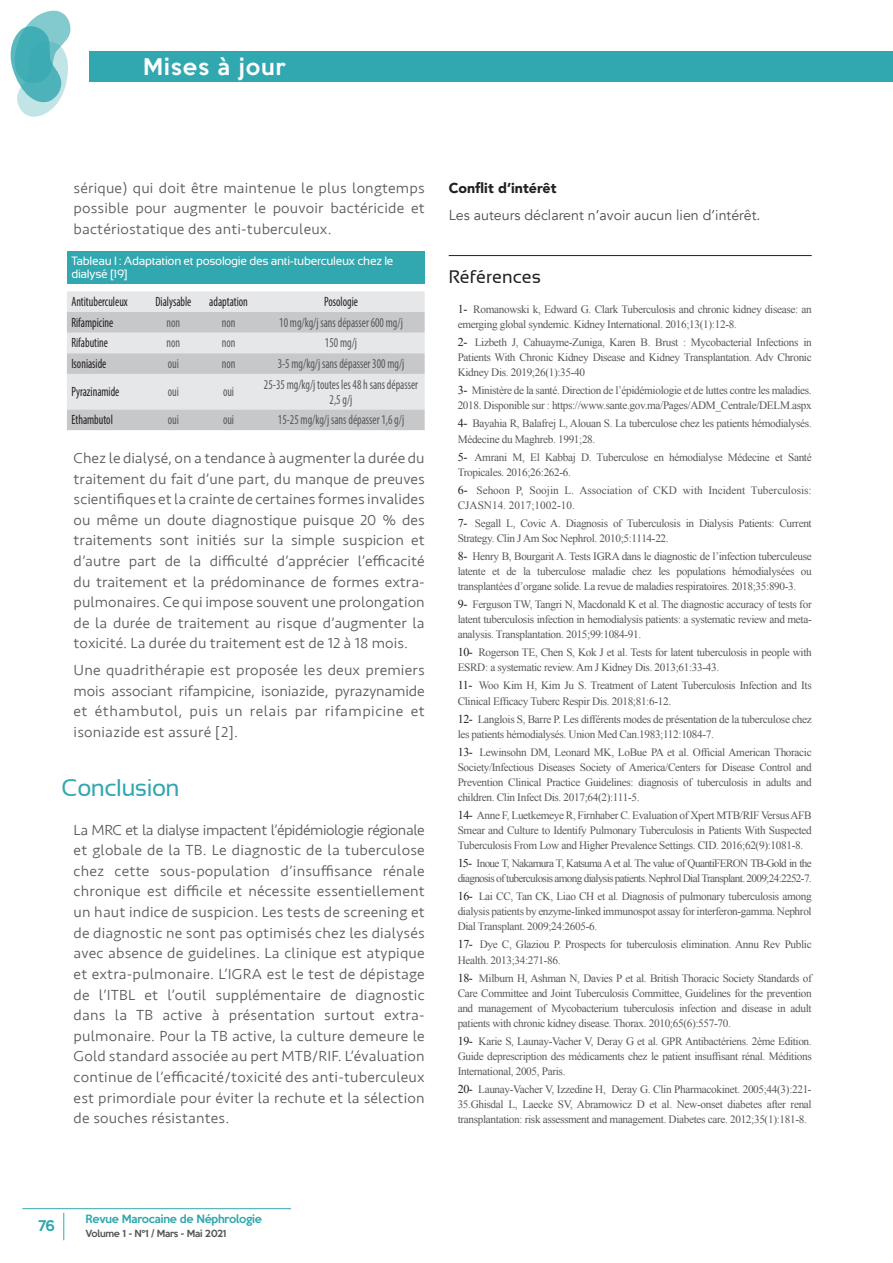
<style>
.page{position:relative;width:893px;height:1263px;background:#fff}
.page>*{position:absolute;margin:0;border:0;box-sizing:border-box;transform-origin:0 0}
._1_TITRE{font:24px "Sansation";letter-spacing:-.02em;color:#31a7af}
.t1{font:500 21px "Keep Calm";letter-spacing:.05em;color:#fff}
.Style_de_paragraphe{font:18px "Sansation";color:#231f20}
.TEXTE_SANSATION{font:300 15px/20.5px "Seravek";letter-spacing:.01em;color:#57585a;text-align:justify;scale:1.05 1}
.texte{font:14.25px "Avenir";color:#4b4c4d}
.texte-2{font:900 14.25px "Avenir LT Std";color:#231f20}
.t2{font:condensed 13.5px/15px "Myriad Pro";color:#57585a;text-align:center;scale:.85 1}
.t3{font:condensed 13.5px "Myriad Pro";color:#231f20;scale:.85 1}
.t4{font:500 13.5px "Keep Calm";color:#31a7af}
.t5{font:12px/13.5px "Sansation";letter-spacing:-.025em;color:#fff}
.t6{font:11.25px/15px "Times New Roman";letter-spacing:-.03em;color:#57585a}
.t7{font:11.25px/15px "Times New Roman";letter-spacing:-.06em;color:#57585a}
.t8{font:11.25px/15px "Times New Roman";color:#57585a}
.t9{font:500 10.5px "Keep Calm";letter-spacing:-.025em;color:#31a7af}
.t10{font:500 9px "Keep Calm";letter-spacing:-.025em;color:#57585a}
.s1{font-size:12px;color:#231f20}
</style>
<div class="page">
<div style="left:89px;top:51px;width:804px;height:31px;background:#31a7af"></div>
<hr style="left:22px;top:1208px;width:269px;height:1px;background:#31a7af">
<svg style="left:63px;top:1213px;width:1px;height:27px"></svg>
<svg style="left:10px;top:10px;width:61px;height:107px"></svg>
<hr style="left:449px;top:255px;width:363px;height:1px;background:#231f20">
<div style="left:67px;top:252px;width:358px;height:32px;background:#31a7af"></div>
<svg style="left:67px;top:291px;width:358px;height:139px;background:#d8d9db"></svg>
<h2 class="t1" style="left:143px;top:48px;width:144px">Mises à jour</h2>
<p class="TEXTE_SANSATION" style="left:74px;top:178px;width:336px">sérique) qui doit être maintenue le plus longtemps possible pour augmenter le pouvoir bactéricide et bactériostatique des anti-tuberculeux.</p>
<p class="t5" style="left:71px;top:254px;width:324px">Tableau I : Adaptation et posologie des anti-tuberculeux chez le dialysé [19]</p>
<p class="t3" style="left:71px;top:293px;width:68px">Antituberculeux</p>
<p class="t3" style="left:155px;top:293px;width:44px">Dialysable</p>
<p class="t3" style="left:209px;top:293px;width:47px">adaptation</p>
<p class="t3" style="left:324px;top:293px;width:41px">Posologie</p>
<p class="t3" style="left:71px;top:314px;width:51px">Rifampicine</p>
<p class="t2" style="left:167px;top:314px;width:18px">non</p>
<p class="t2" style="left:222px;top:314px;width:18px">non</p>
<p class="t2" style="left:279px;top:314px;width:147px">10 mg/kg/j sans dépasser 600 mg/j</p>
<p class="t3" style="left:71px;top:335px;width:45px">Rifabutine</p>
<p class="t2" style="left:167px;top:335px;width:18px">non</p>
<p class="t2" style="left:222px;top:335px;width:18px">non</p>
<p class="t2" style="left:325px;top:335px;width:39px">150 mg/j</p>
<p class="t3" style="left:71px;top:355px;width:43px">Isoniaside</p>
<p class="t2" style="left:168px;top:356px;width:15px">oui</p>
<p class="t2" style="left:222px;top:356px;width:18px">non</p>
<p class="t2" style="left:278px;top:356px;width:151px">3-5 mg/kg/j sans dépasser 300 mg/j</p>
<p class="t3" style="left:71px;top:383px;width:58px">Pyrazinamide</p>
<p class="t2" style="left:168px;top:384px;width:15px">oui</p>
<p class="t2" style="left:223px;top:384px;width:15px">oui</p>
<p class="t2" style="left:264px;top:376px;width:183px">25-35 mg/kg/j toutes les 48 h sans dépasser<br>2,5 g/j</p>
<p class="t3" style="left:71px;top:411px;width:50px">Ethambutol</p>
<p class="t2" style="left:168px;top:412px;width:15px">oui</p>
<p class="t2" style="left:223px;top:412px;width:15px">oui</p>
<p class="t2" style="left:278px;top:412px;width:150px">15-25 mg/kg/j sans dépasser 1,6 g/j</p>
<p class="TEXTE_SANSATION" style="left:74px;top:448px;width:336px">Chez le dialysé, on a tendance à augmenter la durée du traitement du fait d’une part, du manque de preuves scientifiques et la crainte de certaines formes invalides ou même un doute diagnostique puisque 20 % des traitements sont initiés sur la simple suspicion et d’autre part de la difficulté d’apprécier l’efficacité du traitement et la prédominance de formes extra&shy;pulmonaires. Ce qui impose souvent une prolongation de la durée de traitement au risque d’augmenter la toxicité. La durée du traitement est de 12 à 18 mois.</p>
<p class="TEXTE_SANSATION" style="left:74px;top:660px;width:336px">Une quadrithérapie est proposée les deux premiers mois associant rifampicine, isoniazide, pyrazynamide et éthambutol, puis un relais par rifampicine et isoniazide est assuré [2].</p>
<p class="_1_TITRE" style="left:62px;top:774px;width:120px">Conclusion</p>
<p class="TEXTE_SANSATION" style="left:74px;top:820px;width:336px">La MRC et la dialyse impactent l’épidémiologie régionale et globale de la TB. Le diagnostic de la tuberculose chez cette sous-population d’insuffisance rénale chronique est difficile et nécessite essentiellement un haut indice de suspicion. Les tests de screening et de diagnostic ne sont pas optimisés chez les dialysés avec absence de guidelines. La clinique est atypique et extra-pulmonaire. L’IGRA est le test de dépistage de l’ITBL et l’outil supplémentaire de diagnostic dans la TB active à présentation surtout extra&shy;pulmonaire. Pour la TB active, la culture demeure le Gold standard associée au pert MTB/RIF. L’évaluation continue de l’efficacité/toxicité des anti-tuberculeux est primordiale pour éviter la rechute et la sélection de souches résistantes.</p>
<p class="texte-2" style="left:449px;top:179px;width:109px">Conflit d’intérêt</p>
<p class="texte" style="left:449px;top:206px;width:313px">Les auteurs déclarent n’avoir aucun lien d’intérêt.</p>
<p class="Style_de_paragraphe" style="left:449px;top:267px;width:94px">Références</p>
<p class="t6" style="left:458px;top:302px;width:356px"><span class="s1">1-</span> Romanowski k, Edward G. Clark Tuberculosis and chronic kidney disease: an emerging global syndemic. Kidney International. 2016;13(1):12-8.</p>
<p class="t6" style="left:458px;top:335px;width:356px;text-align:justify"><span class="s1">2-</span> Lizbeth J, Cahuayme-Zuniga, Karen B. Brust : Mycobacterial Infections in Patients With Chronic Kidney Disease and Kidney Transplantation. Adv Chronic Kidney Dis. 2019;26(1):35-40</p>
<p class="t6" style="left:458px;top:383px;width:356px"><span class="s1">3-</span> Ministère de la santé. Direction de l’épidémiologie et de luttes contre les maladies.<br>2018. Disponible sur : https://www.sante.gov.ma/Pages/ADM_Centrale/DELM.aspx</p>
<p class="t6" style="left:458px;top:416px;width:356px"><span class="s1">4-</span> Bayahia R, Balafrej L, Alouan S. La tuberculose chez les patients hémodialysés.<br>Médecine du Maghreb. 1991;28.</p>
<p class="t6" style="left:458px;top:449px;width:356px"><span class="s1">5-</span> Amrani M, El Kabbaj D. Tuberculose en hémodialyse Médecine et Santé<br>Tropicales. 2016;26:262-6.</p>
<p class="t8" style="left:458px;top:482px;width:356px"><span class="s1">6-</span> Sehoon P, Soojin L. Association of CKD with Incident Tuberculosis:<br>CJASN14. 2017;1002-10.</p>
<p class="t6" style="left:458px;top:515px;width:356px"><span class="s1">7-</span> Segall L, Covic A. Diagnosis of Tuberculosis in Dialysis Patients: Current<br>Strategy. Clin J Am Soc Nephrol. 2010;5:1114-22.</p>
<p class="t6" style="left:458px;top:548px;width:356px;text-align:justify"><span class="s1">8-</span> Henry B, Bourgarit A. Tests IGRA dans le diagnostic de l’infection tuberculeuse latente et de la tuberculose maladie chez les populations hémodialysées ou transplantées d’organe solide. La revue de maladies respiratoires. 2018;35:890-3.</p>
<p class="t6" style="left:458px;top:597px;width:356px;text-align:justify"><span class="s1">9-</span> Ferguson TW, Tangri N, Macdonald K et al. The diagnostic accuracy of tests for latent tuberculosis infection in hemodialysis patients: a systematic review and meta&shy;analysis. Transplantation. 2015;99:1084-91.</p>
<p class="t6" style="left:458px;top:645px;width:356px"><span class="s1">10-</span> Rogerson TE, Chen S, Kok J et al. Tests for latent tuberculosis in people with<br>ESRD: a systematic review. Am J Kidney Dis. 2013;61:33-43.</p>
<p class="t6" style="left:458px;top:678px;width:356px"><span class="s1">11-</span> Woo Kim H, Kim Ju S. Treatment of Latent Tuberculosis Infection and Its<br>Clinical Efficacy Tuberc Respir Dis. 2018;81:6-12.</p>
<p class="t6" style="left:458px;top:711px;width:356px"><span class="s1">12-</span> Langlois S, Barre P. Les différents modes de présentation de la tuberculose chez les patients hémodialysés. Union Med Can.1983;112:1084-7.</p>
<p class="t6" style="left:458px;top:744px;width:356px;text-align:justify"><span class="s1">13-</span> Lewinsohn DM, Leonard MK, LoBue PA et al. Official American Thoracic Society/Infectious Diseases Society of America/Centers for Disease Control and Prevention Clinical Practice Guidelines: diagnosis of tuberculosis in adults and children. Clin Infect Dis. 2017;64(2):111-5.</p>
<p class="t6" style="left:458px;top:807px;width:356px;text-align:justify"><span class="s1">14-</span> Anne F, Luetkemeye R, Firnhaber C. Evaluation of Xpert MTB/RIF Versus AFB Smear and Culture to Identify Pulmonary Tuberculosis in Patients With Suspected Tuberculosis From Low and Higher Prevalence Settings. CID. 2016;62(9):1081-8.</p>
<p class="t7" style="left:458px;top:856px;width:356px"><span class="s1">15-</span> Inoue T, Nakamura T, Katsuma A et al. The value of QuantiFERON TB-Gold in the diagnosis of tuberculosis among dialysis patients. Nephrol Dial Transplant. 2009;24:2252-7.</p>
<p class="t6" style="left:458px;top:889px;width:356px;text-align:justify"><span class="s1">16-</span> Lai CC, Tan CK, Liao CH et al. Diagnosis of pulmonary tuberculosis among dialysis patients by enzyme-linked immunospot assay for interferon-gamma. Nephrol Dial Transplant. 2009;24:2605-6.</p>
<p class="t6" style="left:458px;top:937px;width:356px"><span class="s1">17-</span> Dye C, Glaziou P. Prospects for tuberculosis elimination. Annu Rev Public<br>Health. 2013;34:271-86.</p>
<p class="t6" style="left:458px;top:970px;width:356px;text-align:justify"><span class="s1">18-</span> Milburn H, Ashman N, Davies P et al. British Thoracic Society Standards of Care Committee and Joint Tuberculosis Committee, Guidelines for the prevention and management of Mycobacterium tuberculosis infection and disease in adult patients with chronic kidney disease. Thorax. 2010;65(6):557-70.</p>
<p class="t6" style="left:458px;top:1033px;width:356px;text-align:justify"><span class="s1">19-</span> Karie S, Launay-Vacher V, Deray G et al. GPR Antibactériens. 2ème Edition.<br>Guide deprescription des médicaments chez le patient insuffisant rénal. Méditions International, 2005, Paris.</p>
<p class="t6" style="left:458px;top:1081px;width:356px;text-align:justify"><span class="s1">20-</span> Launay-Vacher V, Izzedine H, Deray G. Clin Pharmacokinet. 2005;44(3):221- 35.Ghisdal L, Laecke SV, Abramowicz D et al. New-onset diabetes after renal transplantation: risk assessment and management. Diabetes care. 2012;35(1):181-8.</p>
<p class="t4" style="left:38px;top:1214px;width:19px">76</p>
<p class="t9" style="left:85px;top:1210px;width:178px">Revue Marocaine de Néphrologie</p>
<p class="t10" style="left:85px;top:1225px;width:143px">Volume 1 - N°1 / Mars - Mai 2021</p>
</div>
